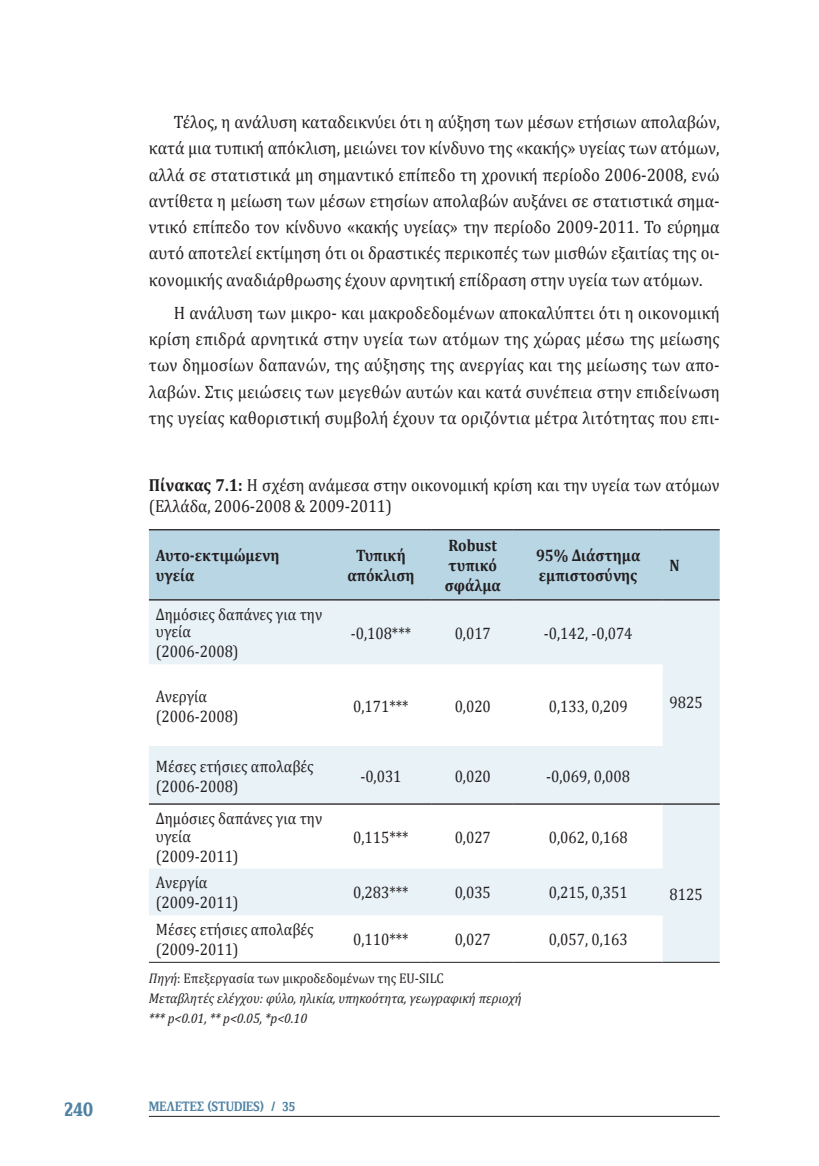
<style>
.page{position:relative;width:819px;height:1166px;background:#fff}
.page>*{position:absolute;margin:0;border:0;box-sizing:border-box;transform-origin:0 0}
.t1{font:700 21px "Zine Serif Dis Greek";color:#4f82a4;scale:.9 1}
.t2{font:18.03px/26.2px "Cambria";color:#231f20;text-align:justify;scale:.92 1}
.t3{font:17.5px/21px "Cambria";color:#231f20;scale:.92 1}
.t4{font:16.62px/19.9px "Cambria";color:#231f20;scale:.9 1}
.t5{font:700 16.62px/19.9px "Cambria";color:#231f20;scale:.9 1}
.t6{font:italic 14px/19.9px "Cambria";color:#231f20;scale:.92 1}
.t7{font:500 14px "Zine Serif Dis Greek";color:#4f82a4}
.s1{font-weight:700}
.s2{font-style:normal}
</style>
<div class="page">
<hr style="left:149px;top:1116px;width:570px;height:1px;background:#231f20">
<div style="left:149px;top:530px;width:570px;height:69px;background:#b9d6e5"></div>
<svg style="left:149px;top:600px;width:570px;height:362px;fill:#e8f2f7"></svg>
<hr style="left:149px;top:962px;width:181px;height:1px;background:#231f20">
<hr style="left:330px;top:962px;width:102px;height:1px;background:#231f20">
<hr style="left:432px;top:962px;width:81px;height:1px;background:#231f20">
<hr style="left:513px;top:962px;width:149px;height:1px;background:#231f20">
<hr style="left:662px;top:962px;width:57px;height:1px;background:#231f20">
<hr style="left:149px;top:529px;width:181px;height:1px;background:#231f20">
<hr style="left:330px;top:529px;width:102px;height:1px;background:#231f20">
<hr style="left:432px;top:529px;width:81px;height:1px;background:#231f20">
<hr style="left:513px;top:529px;width:149px;height:1px;background:#231f20">
<hr style="left:662px;top:529px;width:57px;height:1px;background:#231f20">
<hr style="left:149px;top:599px;width:181px;height:1px;background:#231f20">
<hr style="left:330px;top:599px;width:102px;height:1px;background:#231f20">
<hr style="left:432px;top:599px;width:81px;height:1px;background:#231f20">
<hr style="left:513px;top:599px;width:149px;height:1px;background:#231f20">
<hr style="left:662px;top:599px;width:57px;height:1px;background:#231f20">
<hr style="left:149px;top:803px;width:181px;height:2px;background:#231f20">
<hr style="left:330px;top:803px;width:102px;height:2px;background:#231f20">
<hr style="left:432px;top:803px;width:81px;height:2px;background:#231f20">
<hr style="left:513px;top:803px;width:149px;height:2px;background:#231f20">
<hr style="left:662px;top:803px;width:57px;height:2px;background:#231f20">
<p class="t2" style="left:149px;top:109px;width:622px;text-indent:25px">Τέλος, η ανάλυση καταδεικνύει ότι η αύξηση των μέσων ετήσιων απολαβών, κατά μια τυπική απόκλιση, μειώνει τον κίνδυνο της «κακής» υγείας των ατόμων, αλλά σε στατιστικά μη σημαντικό επίπεδο τη χρονική περίοδο 2006-2008, ενώ αντίθετα η μείωση των μέσων ετησίων απολαβών αυξάνει σε στατιστικά σημα&shy;ντικό επίπεδο τον κίνδυνο «κακής υγείας» την περίοδο 2009-2011. Το εύρημα αυτό αποτελεί εκτίμηση ότι οι δραστικές περικοπές των μισθών εξαιτίας της οι&shy;κονομικής αναδιάρθρωσης έχουν αρνητική επίδραση στην υγεία των ατόμων.</p>
<p class="t2" style="left:149px;top:299px;width:622px;text-indent:25px">Η ανάλυση των μικρο- και μακροδεδομένων αποκαλύπτει ότι η οικονομική κρίση επιδρά αρνητικά στην υγεία των ατόμων της χώρας μέσω της μείωσης των δημοσίων δαπανών, της αύξησης της ανεργίας και της μείωσης των απο&shy;λαβών. Στις μειώσεις των μεγεθών αυτών και κατά συνέπεια στην επιδείνωση της υγείας καθοριστική συμβολή έχουν τα οριζόντια μέτρα λιτότητας που επι-</p>
<p class="t3" style="left:149px;top:475px;width:622px"><span class="s1">Πίνακας 7.1:</span> Η σχέση ανάμεσα στην οικονομική κρίση και την υγεία των ατόμων (Ελλάδα, 2006-2008 &amp; 2009-2011)</p>
<p class="t5" style="left:156px;top:545px;width:139px">Αυτο-εκτιμώμενη υγεία</p>
<p class="t5" style="left:347px;top:545px;width:76px;text-align:center">Τυπική απόκλιση</p>
<p class="t5" style="left:445px;top:535px;width:64px">Robust τυπικό σφάλμα</p>
<p class="t5" style="left:536px;top:545px;width:117px">95% Διάστημα εμπιστοσύνης</p>
<p class="t5" style="left:669px;top:555px;width:13px">N</p>
<p class="t4" style="left:156px;top:605px;width:186px;line-height:17.5px">Δημόσιες δαπάνες για την υγεία</p>
<p class="t4" style="left:156px;top:641px;width:93px">(2006-2008)</p>
<p class="t4" style="left:351px;top:623px;width:69px">-0,108***</p>
<p class="t4" style="left:454px;top:623px;width:42px">0,017</p>
<p class="t4" style="left:543px;top:623px;width:100px">-0,142, -0,074</p>
<p class="t4" style="left:156px;top:686px;width:93px">Ανεργία (2006-2008)</p>
<p class="t4" style="left:353px;top:696px;width:63px">0,171***</p>
<p class="t4" style="left:454px;top:696px;width:42px">0,020</p>
<p class="t4" style="left:548px;top:696px;width:89px">0,133, 0,209</p>
<p class="t4" style="left:156px;top:756px;width:177px">Μέσες ετήσιες απολαβές (2006-2008)</p>
<p class="t4" style="left:360px;top:766px;width:47px">-0,031</p>
<p class="t4" style="left:454px;top:766px;width:42px">0,020</p>
<p class="t4" style="left:546px;top:766px;width:95px">-0,069, 0,008</p>
<p class="t4" style="left:156px;top:809px;width:186px;line-height:17.5px">Δημόσιες δαπάνες για την υγεία</p>
<p class="t4" style="left:156px;top:846px;width:93px">(2009-2011)</p>
<p class="t4" style="left:353px;top:827px;width:63px">0,115***</p>
<p class="t4" style="left:454px;top:827px;width:42px">0,027</p>
<p class="t4" style="left:548px;top:827px;width:89px">0,062, 0,168</p>
<p class="t4" style="left:156px;top:873px;width:93px">Ανεργία (2009-2011)</p>
<p class="t4" style="left:353px;top:883px;width:63px">0,283***</p>
<p class="t4" style="left:454px;top:883px;width:42px">0,035</p>
<p class="t4" style="left:548px;top:883px;width:89px">0,215, 0,351</p>
<p class="t4" style="left:156px;top:919px;width:177px">Μέσες ετήσιες απολαβές (2009-2011)</p>
<p class="t4" style="left:353px;top:929px;width:63px">0,110***</p>
<p class="t4" style="left:454px;top:929px;width:42px">0,027</p>
<p class="t4" style="left:548px;top:929px;width:89px">0,057, 0,163</p>
<p class="t6" style="left:149px;top:968px;width:406px">Πηγή<span class="s2">: Επεξεργασία των μικροδεδομένων της EU-SILC<br></span>Μεταβλητές ελέγχου: φύλο, ηλικία, υπηκοότητα, γεωγραφική περιοχή *** p&lt;0.01, ** p&lt;0.05, *p&lt;0.10</p>
<p class="t1" style="left:64px;top:1098px;width:33px">240</p>
<p class="t7" style="left:149px;top:1100px;width:148px">ΜΕΛΕΤΕΣ (STUDIES) / 35</p>
<p class="t4" style="left:669px;top:693px;width:38px">9825</p>
<p class="t4" style="left:669px;top:884px;width:38px">8125</p>
</div>
